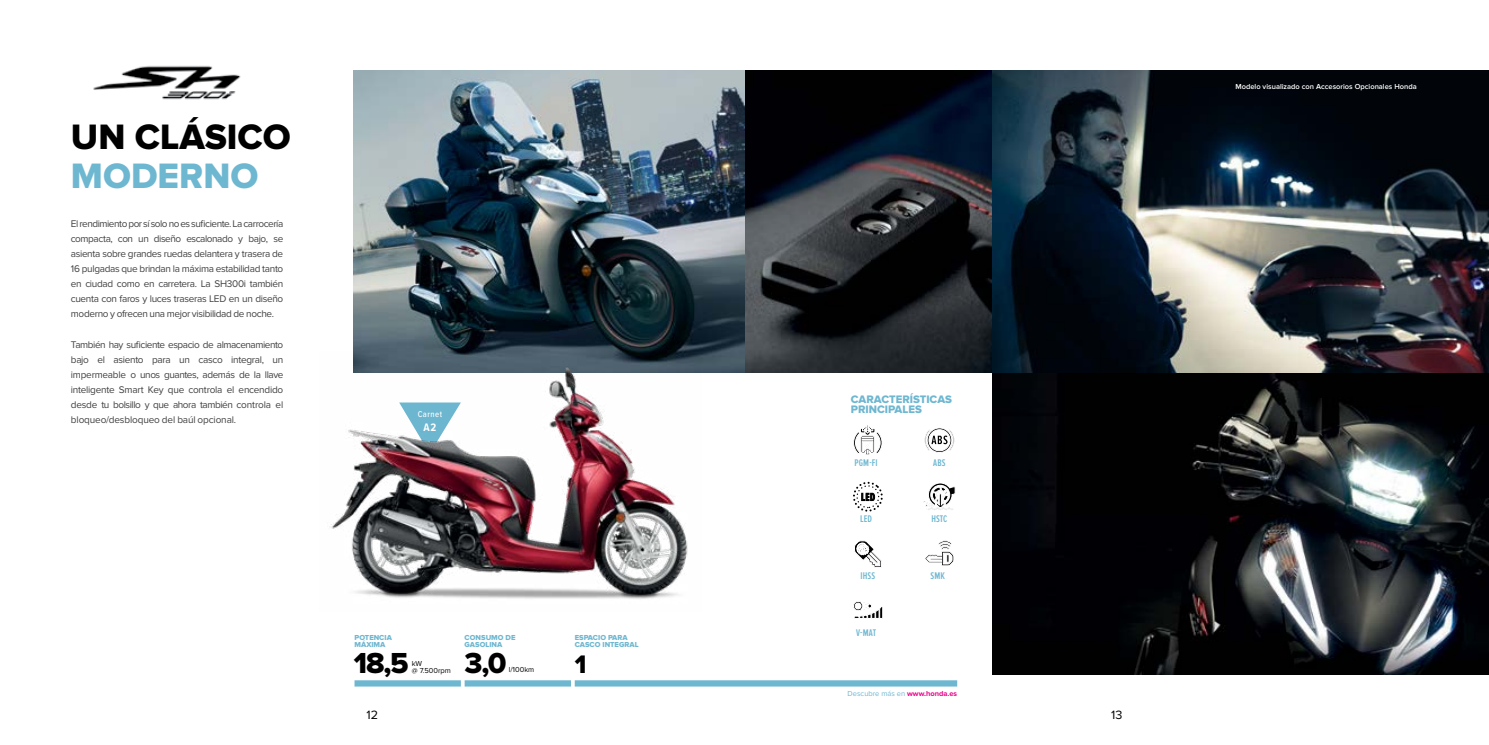
<style>
.page{position:relative;width:1489px;height:745px;background:#fff}
.page>*{position:absolute;margin:0;border:0;box-sizing:border-box;transform-origin:0 0}
.t1{font:36.62px "Proxima Nova Extrabld";color:#000}
.t2{font:36.62px "Proxima Nova Extrabld";color:#6eb7d1}
.t3{font:30px "Proxima Nova Extrabld";color:#000}
.t4{font:26.25px "Proxima Nova Extrabld";color:#000}
.t5{font:12.5px "Proxima Nova";color:#000}
.t6{font:11.25px/10px "Proxima Nova Extrabld";color:#6eb7d1}
.t7{font:700 11.25px "Proxima Nova Cond";color:#fff}
.t8{font:10.88px "Proxima Nova Semi Bold Ex Con";color:#000}
.t9{font:10px/15px "Proxima Nova";letter-spacing:-.03em;color:#414042;text-align:justify}
.t10{font:10px "Proxima Nova Semi Bold Ex Con";letter-spacing:.015em;color:#6eb7d1}
.t11{font:500 8.75px "Proxima Nova Cond";letter-spacing:.06em;color:#fff}
.t12{font:7.5px/7.5px "Proxima Nova Extrabld";color:#6eb7d1}
.t13{font:600 7.5px "Proxima Nova";color:#fff}
.t14{font:7.5px "Proxima Nova";color:#6eb7d1}
.t15{font:7.5px/7.5px "Proxima Nova";color:#000}
.s1{font-weight:700;color:#ec008c}
</style>
<div class="page">
<img style="left:354px;top:71px;width:638px;height:301px">
<img style="left:992px;top:71px;width:496px;height:602px">
<svg style="left:354px;top:680px;width:107px;height:6px"></svg>
<svg style="left:464px;top:680px;width:107px;height:6px"></svg>
<svg style="left:574px;top:680px;width:383px;height:6px;background:#75bad3"></svg>
<img style="left:331px;top:352px;width:371px;height:247px">
<svg style="left:853px;top:425px;width:29px;height:30px"></svg>
<svg style="left:853px;top:481px;width:30px;height:31px"></svg>
<svg style="left:854px;top:540px;width:27px;height:27px"></svg>
<svg style="left:853px;top:601px;width:29px;height:17px"></svg>
<svg style="left:924px;top:428px;width:31px;height:24px"></svg>
<svg style="left:923px;top:483px;width:32px;height:27px"></svg>
<svg style="left:925px;top:540px;width:28px;height:25px"></svg>
<img style="left:93px;top:65px;width:148px;height:35px">
<h1 class="t1" style="left:71px;top:120px;width:221px">UN CLÁSICO</h1>
<h1 class="t2" style="left:71px;top:159px;width:189px">MODERNO</h1>
<p class="t9" style="left:71px;top:216px;width:214px">El rendimiento por sí solo no es suficiente. La carrocería compacta, con un diseño escalonado y bajo, se asienta sobre grandes ruedas delantera y trasera de 16 pulgadas que brindan la máxima estabilidad tanto en ciudad como en carretera. La SH300i también cuenta con faros y luces traseras LED en un diseño moderno y ofrecen una mejor visibilidad de noche.</p>
<p class="t9" style="left:71px;top:336px;width:214px">También hay suficiente espacio de almacenamiento bajo el asiento para un casco integral, un impermeable o unos guantes, además de la llave inteligente Smart Key que controla el encendido desde tu bolsillo y que ahora también controla el bloqueo/desbloqueo del baúl opcional.</p>
<p class="t11" style="left:417px;top:409px;width:26px">Carnet</p>
<p class="t7" style="left:423px;top:420px;width:14px">A2</p>
<p class="t12" style="left:354px;top:633px;width:39px">POTENCIA<br>MÁXIMA</p>
<p class="t12" style="left:464px;top:633px;width:52px">CONSUMO DE<br>GASOLINA</p>
<p class="t12" style="left:574px;top:633px;width:65px">ESPACIO PARA<br>CASCO INTEGRAL</p>
<p class="t15" style="left:508px;top:665px;width:27px">l/100km</p>
<h3 class="t4" style="left:574px;top:652px;width:13px">1</h3>
<h2 class="t3" style="left:354px;top:649px;width:56px">18,5</h2>
<p class="t15" style="left:412px;top:659px;width:41px">kW<br>@ 7.500rpm</p>
<h2 class="t3" style="left:464px;top:649px;width:43px">3,0</h2>
<p class="t6" style="left:850px;top:394px;width:103px">CARACTERÍSTICAS<br>PRINCIPALES</p>
<p class="t10" style="left:854px;top:456px;width:25px">PGM-FI</p>
<p class="t8" style="left:861px;top:490px;width:15px">LED</p>
<p class="t10" style="left:860px;top:513px;width:13px">LED</p>
<p class="t10" style="left:860px;top:570px;width:16px">IHSS</p>
<p class="t10" style="left:856px;top:626px;width:22px">V-MAT</p>
<p class="t10" style="left:933px;top:456px;width:14px">ABS</p>
<p class="t10" style="left:931px;top:513px;width:17px">HSTC</p>
<p class="t10" style="left:930px;top:570px;width:16px">SMK</p>
<p class="t14" style="left:847px;top:688px;width:111px">Descubre más en <span class="s1">www.honda.es</span></p>
<p class="t5" style="left:366px;top:707px;width:13px">12</p>
<p class="t5" style="left:1110px;top:707px;width:13px">13</p>
<p class="t13" style="left:1235px;top:82px;width:183px">Modelo visualizado con Accesorios Opcionales Honda</p>
</div>
